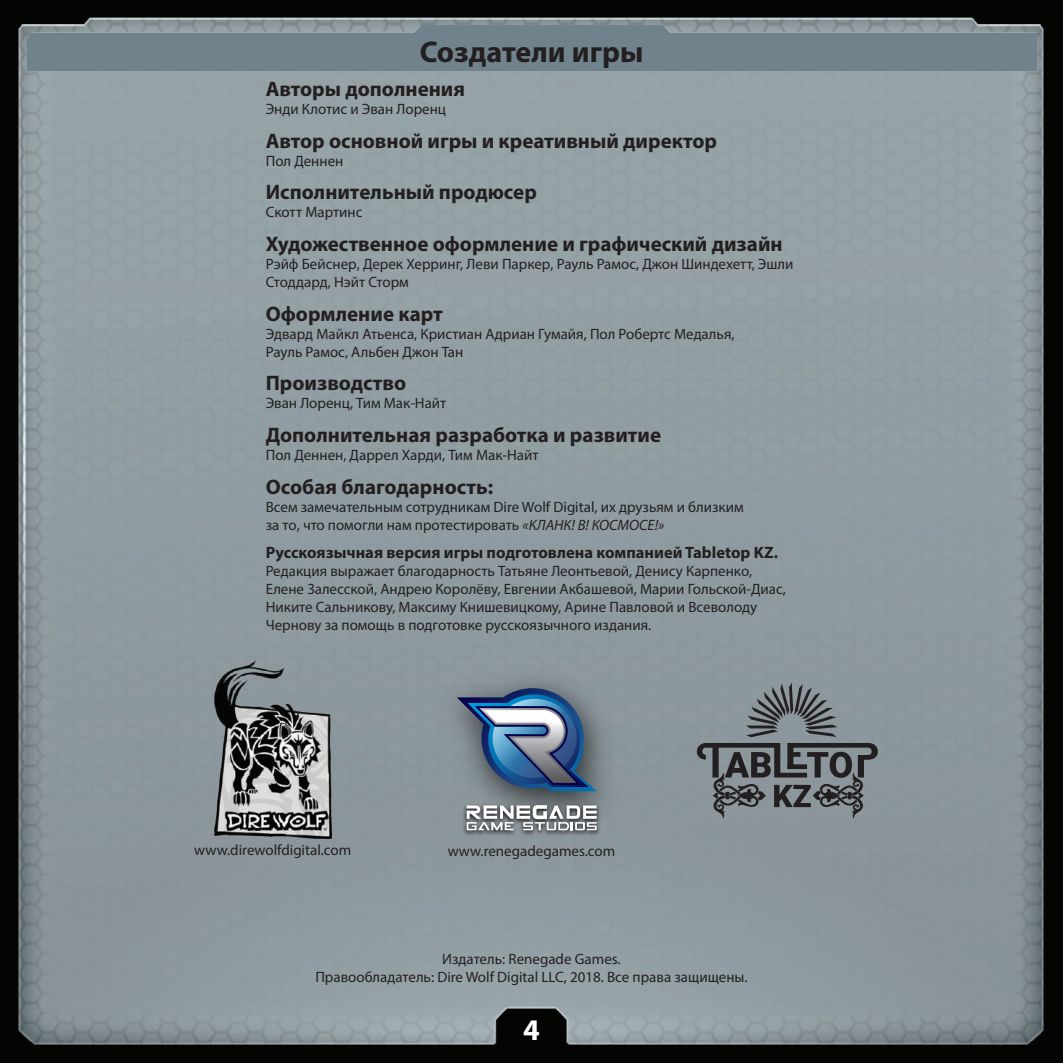
<style>
.page{position:relative;width:1063px;height:1063px;background:#fff}
.page>*{position:absolute;margin:0;border:0;box-sizing:border-box;transform-origin:0 0}
.t1{font:700 30px "Myriad Pro";color:#231f20}
.t2{font:700 30px "Myriad Pro";color:#fff}
.t3{font:700 21px "Myriad Pro";color:#231f20}
.t4{font:700 16.5px "Myriad Pro";color:#231f20}
.t5{font:15px/18px "Myriad Pro";color:#231f20}
.s1{font-style:italic}
</style>
<div class="page">
<img style="left:0;top:0;width:1063px;height:1063px">
<img style="left:214px;top:661px;width:117px;height:177px">
<div style="left:370px;top:667px;width:320px;height:183px;background:#8b979c"></div>
<svg style="left:457px;top:688px;width:140px;height:103px;background:#5d7692"></svg>
<img style="left:461px;top:801px;width:141px;height:37px">
<svg style="left:467px;top:805px;width:130px;height:25px"></svg>
<img style="left:27px;top:26px;width:1009px;height:45px">
<svg style="left:746px;top:683px;width:91px;height:54px;background:#6f767a"></svg>
<svg style="left:697px;top:743px;width:181px;height:76px;background:#656b6f"></svg>
<h1 class="t1" style="left:420px;top:32px;width:225px">Создатели игры</h1>
<h2 class="t3" style="left:266px;top:75px;width:201px">Авторы дополнения</h2>
<p class="t5" style="left:266px;top:100px;width:182px">Энди Клотис и Эван Лоренц</p>
<h2 class="t3" style="left:266px;top:127px;width:453px">Автор основной игры и креативный директор</h2>
<p class="t5" style="left:266px;top:151px;width:79px">Пол Деннен</p>
<h2 class="t3" style="left:266px;top:178px;width:273px">Исполнительный продюсер</h2>
<p class="t5" style="left:266px;top:203px;width:98px">Скотт Мартинс</p>
<h2 class="t3" style="left:266px;top:230px;width:518px">Художественное оформление и графический дизайн</h2>
<p class="t5" style="left:266px;top:255px;width:529px">Рэйф Бейснер, Дерек Херринг, Леви Паркер, Рауль Рамос, Джон Шиндехетт, Эшли<br>Стоддард, Нэйт Сторм</p>
<h2 class="t3" style="left:266px;top:300px;width:178px">Оформление карт</h2>
<p class="t5" style="left:266px;top:324px;width:470px">Эдвард Майкл Атьенса, Кристиан Адриан Гумайя, Пол Робертс Медалья,<br>Рауль Рамос, Альбен Джон Тан</p>
<h2 class="t3" style="left:266px;top:370px;width:142px">Производство</h2>
<p class="t5" style="left:266px;top:394px;width:182px">Эван Лоренц, Тим Мак-Найт</p>
<h2 class="t3" style="left:266px;top:421px;width:397px">Дополнительная разработка и развитие</h2>
<p class="t5" style="left:266px;top:446px;width:274px">Пол Деннен, Даррел Харди, Тим Мак-Найт</p>
<h2 class="t3" style="left:266px;top:473px;width:229px">Особая благодарность:</h2>
<p class="t5" style="left:266px;top:497px;width:479px">Всем замечательным сотрудникам Dire Wolf Digital, их друзьям и близким за то, что помогли нам протестировать <span class="s1">«КЛАНК! В! КОСМОСЕ!»</span></p>
<p class="t4" style="left:266px;top:542px;width:514px">Русскоязычная версия игры подготовлена компанией Tabletop KZ.</p>
<p class="t5" style="left:266px;top:562px;width:522px">Редакция выражает благодарность Татьяне Леонтьевой, Денису Карпенко, Елене Залесской, Андрею Королёву, Евгении Акбашевой, Марии Гольской-Диас, Никите Сальникову, Максиму Книшевицкому, Арине Павловой и Всеволоду Чернову за помощь в подготовке русскоязычного издания.</p>
<p class="t5" style="left:194px;top:841px;width:158px">www.direwolfdigital.com</p>
<p class="t5" style="left:448px;top:841px;width:169px">www.renegadegames.com</p>
<p class="t5" style="left:315px;top:950px;width:434px;text-align:center">Издатель: Renegade Games.<br>Правообладатель: Dire Wolf Digital LLC, 2018. Все права защищены.</p>
<h1 class="t2" style="left:523px;top:1011px;width:18px">4</h1>
</div>
